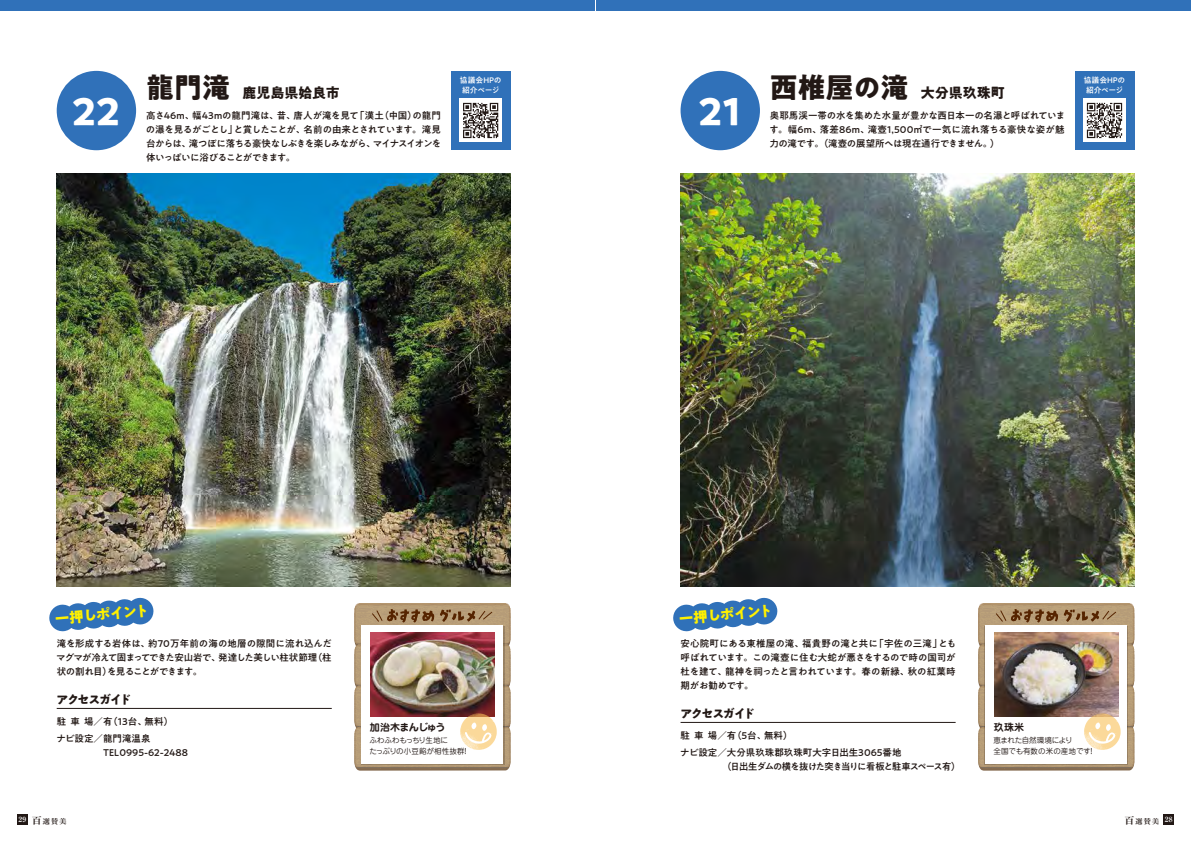
<style>
.page{position:relative;width:1191px;height:842px;background:#fff}
.page>*{position:absolute;margin:0;border:0;box-sizing:border-box;transform-origin:0 0}
.t1{font:700 37px "PA1 Gothic Std";color:#fff}
.t2{font:700 28px "PA1 Gothic Std";color:#221815}
.t3{font:700 14.5px "PA1 Gothic Std";color:#fff100}
.t4{font:700 14px "PA1 Gothic Std";color:#221815}
.t5{font:700 12px "PA1 Gothic Std";letter-spacing:-.125em;color:#221815}
.t6{font:700 10px "Jun 501 Pro";letter-spacing:-.055em;color:#221815}
.t7{font:500 9.5px/14px "PA1 Gothic Std";letter-spacing:-.02em;color:#221815;text-align:right}
.t8{font:500 9.5px/16.8px "PA1 Gothic Std";color:#221815}
.t9{font:500 9.5px/14px "PA1 Gothic Std";letter-spacing:-.08em;color:#221815}
.t10{font:500 9.5px "PA1 Gothic Std";letter-spacing:.005em;color:#221815}
.t11{font:500 9.5px "PA1 Gothic Std";letter-spacing:-.09em;color:#221815}
.t12{font:500 9.5px/14px "PA1 Gothic Std";letter-spacing:-.095em;color:#221815}
.t13{font:500 9.5px "PA1 Gothic Std";letter-spacing:-.065em;color:#221815}
.t14{font:500 9.5px "PA1 Gothic Std";letter-spacing:-.04em;color:#221815}
.t15{font:500 9.5px "PA1 Gothic Std";letter-spacing:.015em;color:#221815}
.t16{font:500 9.5px "PA1 Gothic Std";letter-spacing:-.05em;color:#221815}
.t17{font:500 9.5px "PA1 Gothic Std";letter-spacing:-.075em;color:#221815}
.t18{font:500 9.5px "PA1 Gothic Std";letter-spacing:-.115em;color:#221815}
.t19{font:500 7.8px/10.5px "PA1 Gothic Std";letter-spacing:-.06em;color:#fff}
.t20{font:7.5px "Jun 201 Pro";letter-spacing:-.015em;color:#221815}
.t21{font:7.5px "Jun 201 Pro";letter-spacing:.01em;color:#221815}
.t22{font:7.5px "Jun 201 Pro";letter-spacing:.015em;color:#221815}
.t23{font:7.5px "Jun 201 Pro";letter-spacing:-.035em;color:#221815}
.t24{font:700 7.1px "Ryumin Pro";letter-spacing:.1em;color:#221815;scale:1.05 1}
.t25{font:700 7.1px "Ryumin Pro";color:#fff;scale:1.05 1}
.s1{font-size:9.5px}
</style>
<div class="page">
<div style="left:0;top:0;width:595px;height:11px;background:#3071b9"></div>
<div style="left:596px;top:0;width:595px;height:11px;background:#3071b9"></div>
<div style="left:57px;top:71px;width:79px;height:79px;background:#3071b9;border-radius:50%"></div>
<div style="left:680px;top:71px;width:80px;height:79px;background:#3071b9;border-radius:50%"></div>
<div style="left:451px;top:71px;width:59px;height:78px;background:#3071b9"></div>
<div style="left:1074px;top:71px;width:60px;height:78px;background:#3071b9"></div>
<div style="left:459px;top:98px;width:43px;height:43px;background:#fff"></div>
<div style="left:1083px;top:98px;width:42px;height:43px;background:#fff"></div>
<svg style="left:49px;top:597px;width:105px;height:35px"></svg>
<svg style="left:673px;top:597px;width:105px;height:35px"></svg>
<hr style="left:680px;top:722px;width:275px;height:1px;background:#221815">
<img style="left:680px;top:174px;width:454px;height:413px">
<div style="left:1083px;top:99px;width:42px;height:43px;background:linear-gradient(to right,#fff,#fff)"></div>
<svg style="left:1086px;top:103px;width:36px;height:35px"></svg>
<hr style="left:57px;top:708px;width:275px;height:1px;background:#221815">
<img style="left:57px;top:174px;width:453px;height:413px">
<div style="left:459px;top:99px;width:43px;height:43px;background:linear-gradient(to right,#fff,#fff)"></div>
<svg style="left:463px;top:103px;width:35px;height:35px"></svg>
<img style="left:978px;top:603px;width:156px;height:168px">
<img style="left:354px;top:603px;width:156px;height:168px">
<div style="left:17px;top:814px;width:10px;height:11px;background:#221815"></div>
<div style="left:1163px;top:814px;width:11px;height:11px;background:#221815"></div>
<h1 class="t1" style="left:72px;top:87px;width:49px">22</h1>
<h2 class="t2" style="left:146px;top:70px;width:85px">龍門滝</h2>
<h3 class="t4" style="left:242px;top:84px;width:99px">鹿児島県姶良市</h3>
<p class="t7" style="left:379px;top:109px;width:39px">（中国）</p>
<p class="t7" style="left:355px;top:109px;width:30px">「漢土</p>
<p class="t7" style="left:294px;top:109px;width:67px">唐人が滝を見て</p>
<p class="t7" style="left:277px;top:109px;width:20px">昔、</p>
<p class="t7" style="left:146px;top:109px;width:50px">高さ46ｍ、</p>
<p class="t7" style="left:192px;top:109px;width:88px">幅43ｍの龍門滝は、</p>
<p class="t7" style="left:412px;top:109px;width:30px">の龍門</p>
<p class="t7" style="left:146px;top:123px;width:93px">の瀑を見るがごとし」</p>
<p class="t17" style="left:234px;top:124px;width:73px">と賞したことが、</p>
<p class="t14" style="left:303px;top:124px;width:139px">名前の由来とされています。滝見</p>
<p class="t12" style="left:146px;top:137px;width:151px">台からは、<br>体いっぱいに浴びることができます。</p>
<p class="t13" style="left:189px;top:138px;width:188px">滝つぼに落ちる豪快なしぶきを楽しみながら、</p>
<p class="t18" style="left:373px;top:138px;width:70px">マイナスイオンを</p>
<h2 class="t2" style="left:770px;top:70px;width:140px">西椎屋の滝</h2>
<p class="t7" style="left:770px;top:109px;width:297px">奥耶馬渓一帯の水を集めた水量が豊かな西日本一の名瀑と呼ばれていま滝壺1,500㎡で一気に流れ落ちる豪快な姿が魅</p>
<p class="t19" style="left:460px;top:75px;width:43px">協議会ＨＰの紹介ページ</p>
<p class="t19" style="left:1083px;top:75px;width:43px">協議会ＨＰの紹介ページ</p>
<h3 class="t4" style="left:921px;top:84px;width:85px">大分県玖珠町</h3>
<h1 class="t1" style="left:699px;top:87px;width:44px">21</h1>
<p class="t7" style="left:820px;top:123px;width:51px">落差86ｍ、</p>
<p class="t7" style="left:769px;top:123px;width:54px">す。幅6ｍ、</p>
<p class="t7" style="left:769px;top:137px;width:224px">力の滝です。（滝壺の展望所へは現在通行できません。</p>
<p class="t7" style="left:990px;top:137px;width:11px">(</p>
<h3 class="t3" style="left:54px;top:609px;width:96px;rotate:-5deg">一押しポイント</h3>
<h3 class="t3" style="left:678px;top:609px;width:96px;rotate:-5deg">一押しポイント</h3>
<p class="t10" style="left:148px;top:638px;width:185px">約70万年前の海の地層の隙間に流れ込んだ</p>
<p class="t7" style="left:57px;top:638px;width:95px">滝を形成する岩体は、</p>
<p class="t7" style="left:313px;top:652px;width:20px">（柱</p>
<p class="t16" style="left:218px;top:652px;width:101px">発達した美しい柱状節理</p>
<p class="t9" style="left:56px;top:652px;width:166px">マグマが冷えて固まってできた安山岩で、状の割れ目を見ることができます。</p>
<p class="t7" style="left:102px;top:666px;width:11px">）</p>
<p class="t5" style="left:57px;top:692px;width:76px">アクセスガイド</p>
<p class="t8" style="left:56px;top:714px;width:96px">駐車場／（有 13台、ナビ設定／龍門滝温泉</p>
<p class="t8" style="left:103px;top:745px;width:86px">TEL0995-62-2488</p>
<p class="t7" style="left:145px;top:715px;width:30px">無料(</p>
<p class="t24" style="left:32px;top:815px;width:35px"><span class="s1">百</span>選賛美</p>
<p class="t25" style="left:18px;top:814px;width:9px">29</p>
<p class="t6" style="left:370px;top:719px;width:77px">加治木まんじゅう</p>
<p class="t20" style="left:369px;top:734px;width:80px">ふわふわもっちり生地に</p>
<p class="t22" style="left:369px;top:745px;width:97px">たっぷりの小豆餡が相性抜群</p>
<p class="t20" style="left:462px;top:745px;width:9px">!</p>
<p class="t7" style="left:874px;top:638px;width:69px">「宇佐の三滝」</p>
<p class="t15" style="left:680px;top:638px;width:125px">安心院町にある東椎屋の滝、</p>
<p class="t7" style="left:680px;top:652px;width:277px">呼ばれています。この滝壺に住む大蛇が悪さをするので時の国司が</p>
<p class="t7" style="left:907px;top:666px;width:49px">秋の紅葉時</p>
<p class="t10" style="left:802px;top:638px;width:77px">福貴野の滝と共に</p>
<p class="t7" style="left:938px;top:638px;width:19px">とも</p>
<p class="t7" style="left:725px;top:666px;width:186px">龍神を祠ったと言われています。春の新緑、</p>
<p class="t7" style="left:680px;top:666px;width:75px;text-align:left">杜を建て、<br>期がお勧めです。</p>
<p class="t5" style="left:680px;top:706px;width:76px">アクセスガイド</p>
<p class="t8" style="left:680px;top:728px;width:223px">駐車場／（有 5台、<br>ナビ設定／大分県玖珠郡玖珠町大字日出生3065番地</p>
<p class="t11" style="left:722px;top:761px;width:240px">（日出生ダムの横を抜けた突き当りに看板と駐車スペース有(</p>
<p class="t7" style="left:764px;top:729px;width:30px">無料(</p>
<p class="t6" style="left:994px;top:719px;width:32px">玖珠米</p>
<p class="t23" style="left:993px;top:734px;width:80px">恵まれた自然環境により</p>
<p class="t21" style="left:993px;top:745px;width:99px">全国でも有数の米の産地です</p>
<p class="t20" style="left:1088px;top:745px;width:9px">!</p>
<p class="t24" style="left:1124px;top:815px;width:35px"><span class="s1">百</span>選賛美</p>
<p class="t25" style="left:1164px;top:814px;width:9px">28</p>
</div>
